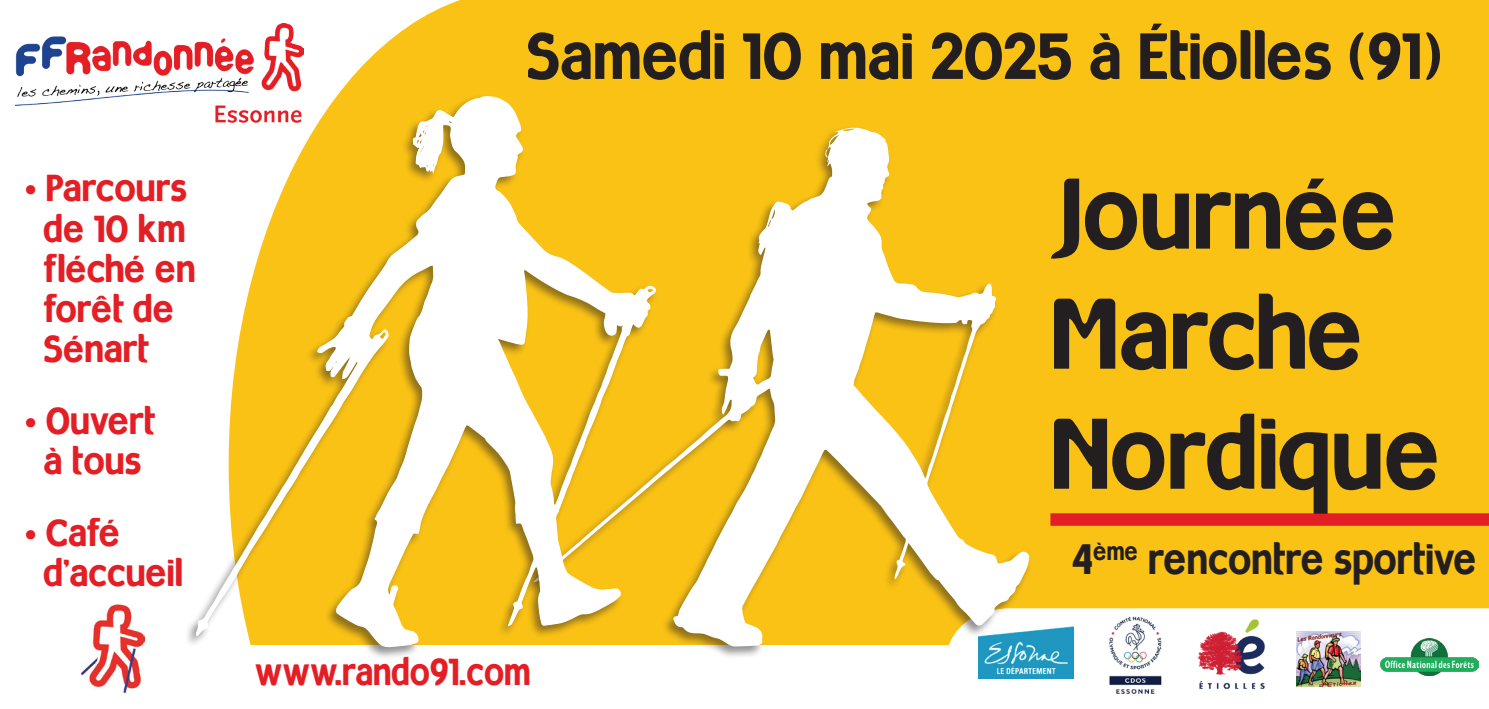
<style>
.page{position:relative;width:1489px;height:709px;background:#fff}
.page>*{position:absolute;margin:0;border:0;box-sizing:border-box;transform-origin:0 0}
.t1{font:100px/120px "Milocha";color:#231f20}
.t2{font:65px "Milocha";color:#231f20}
.t3{font:42.5px "Milocha";color:#231f20;scale:.96 1}
.t4{font:37.5px/40px "Milocha";color:#e41e25}
.t5{font:37.5px "Milocha";color:#e41e25;scale:.94 1}
</style>
<div class="page">
<svg style="left:280px;top:0;width:264px;height:94px;fill:#fac215"></svg>
<div style="left:544px;top:0;width:944px;height:709px;background:#fac215"></div>
<div style="left:0;top:645px;width:1488px;height:64px;background:#fff"></div>
<div style="left:1050px;top:513px;width:438px;height:13px;background:#e41e25"></div>
<img style="left:16px;top:24px;width:287px;height:82px">
<img style="left:81px;top:604px;width:64px;height:90px">
<div style="left:978px;top:608px;width:510px;height:79px;background:#fff"></div>
<img style="left:978px;top:627px;width:95px;height:51px">
<img style="left:1197px;top:618px;width:68px;height:71px">
<img style="left:1103px;top:612px;width:64px;height:82px">
<img style="left:1380px;top:638px;width:98px;height:37px">
<img style="left:1295px;top:631px;width:65px;height:55px">
<div style="left:522px;top:125px;width:509px;height:533px;background:#231f20;opacity:.5"></div>
<svg style="left:658px;top:127px;width:371px;height:519px"></svg>
<div style="left:184px;top:94px;width:474px;height:565px;background:#fff"></div>
<svg style="left:195px;top:95px;width:463px;height:552px"></svg>
<p class="t4" style="left:44px;top:168px;width:153px;text-indent:-19px">• Parcours de 10 km fléché en forêt de<br>Sénart</p>
<p class="t4" style="left:25px;top:400px;width:132px;text-align:center">• Ouvert à tous</p>
<p class="t4" style="left:44px;top:512px;width:141px;text-indent:-19px">• Café d'accueil</p>
<h2 class="t2" style="left:526px;top:18px;width:916px">Samedi 10 mai 2025 à Étiolles (91)</h2>
<h1 class="t1" style="left:1050px;top:154px;width:392px">Journée<br>Marche<br>Nordique</h1>
<p class="t5" style="left:255px;top:650px;width:295px">www.rando91.com</p>
<p class="t3" style="left:1072px;top:534px;width:422px">4<sup>ème</sup> rencontre sportive</p>
</div>
